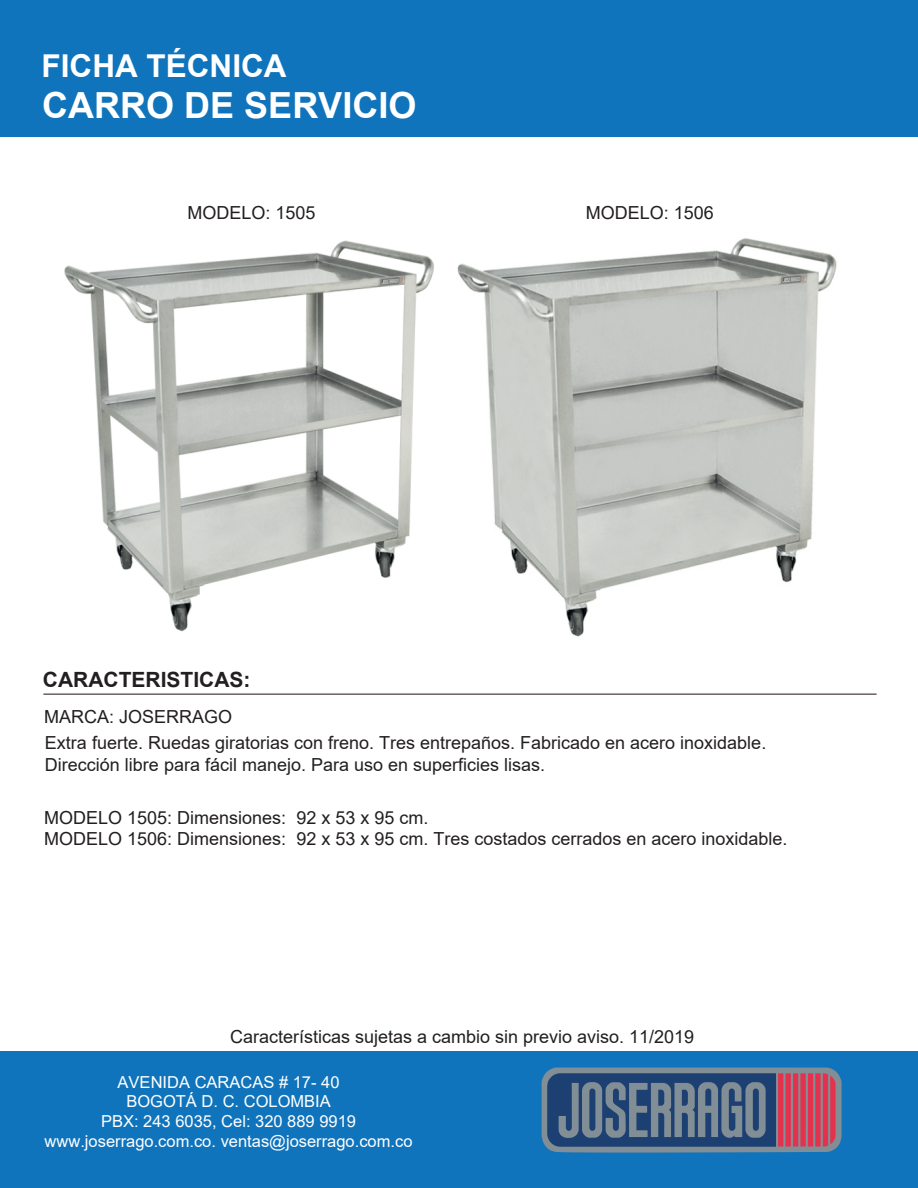
<style>
.page{position:relative;width:918px;height:1188px;background:#fff}
.page>*{position:absolute;margin:0;border:0;box-sizing:border-box;transform-origin:0 0}
.t1{font:700 36px "Arial";color:#fff}
.t2{font:700 31.5px "Arial";color:#fff}
.t3{font:700 21px "Arial";color:#231f20}
.t4{font:18px/21.6px "Arial";color:#231f20}
.t5{font:16.5px/19.8px "Arial";color:#fff;text-align:center}
</style>
<div class="page">
<img style="left:64px;top:240px;width:370px;height:392px">
<img style="left:457px;top:238px;width:380px;height:399px">
<div style="left:0;top:1052px;width:918px;height:136px;background:#1074bc"></div>
<div style="left:0;top:0;width:918px;height:136px;background:#1074bc"></div>
<svg style="left:542px;top:1068px;width:300px;height:85px"></svg>
<hr style="left:43px;top:694px;width:834px;height:1px;background:#1e1013">
<h2 class="t2" style="left:42px;top:43px;width:246px">FICHA TÉCNICA</h2>
<h1 class="t1" style="left:42px;top:80px;width:376px">CARRO DE SERVICIO</h1>
<p class="t4" style="left:187px;top:202px;width:130px">MODELO: 1505</p>
<p class="t4" style="left:586px;top:202px;width:130px">MODELO: 1506</p>
<p class="t3" style="left:43px;top:664px;width:209px">CARACTERISTICAS:</p>
<p class="t4" style="left:44px;top:706px;width:189px">MARCA: JOSERRAGO</p>
<p class="t4" style="left:45px;top:732px;width:723px">Extra fuerte. Ruedas giratorias con freno. Tres entrepaños. Fabricado en acero inoxidable.<br>Dirección libre para fácil manejo. Para uso en superficies lisas.</p>
<p class="t4" style="left:44px;top:806px;width:745px">MODELO 1505: Dimensiones: 92 x 53 x 95 cm.<br>MODELO 1506: Dimensiones: 92 x 53 x 95 cm. Tres costados cerrados en acero inoxidable.</p>
<p class="t4" style="left:230px;top:1026px;width:466px">Características sujetas a cambio sin previo aviso. 11/2019</p>
<p class="t5" style="left:45px;top:1072px;width:369px">AVENIDA CARACAS # 17- 40<br>BOGOTÁ D. C. COLOMBIA<br>PBX: 243 6035, Cel: 320 889 9919 www.joserrago.com.co. ventas@joserrago.com.co</p>
</div>
